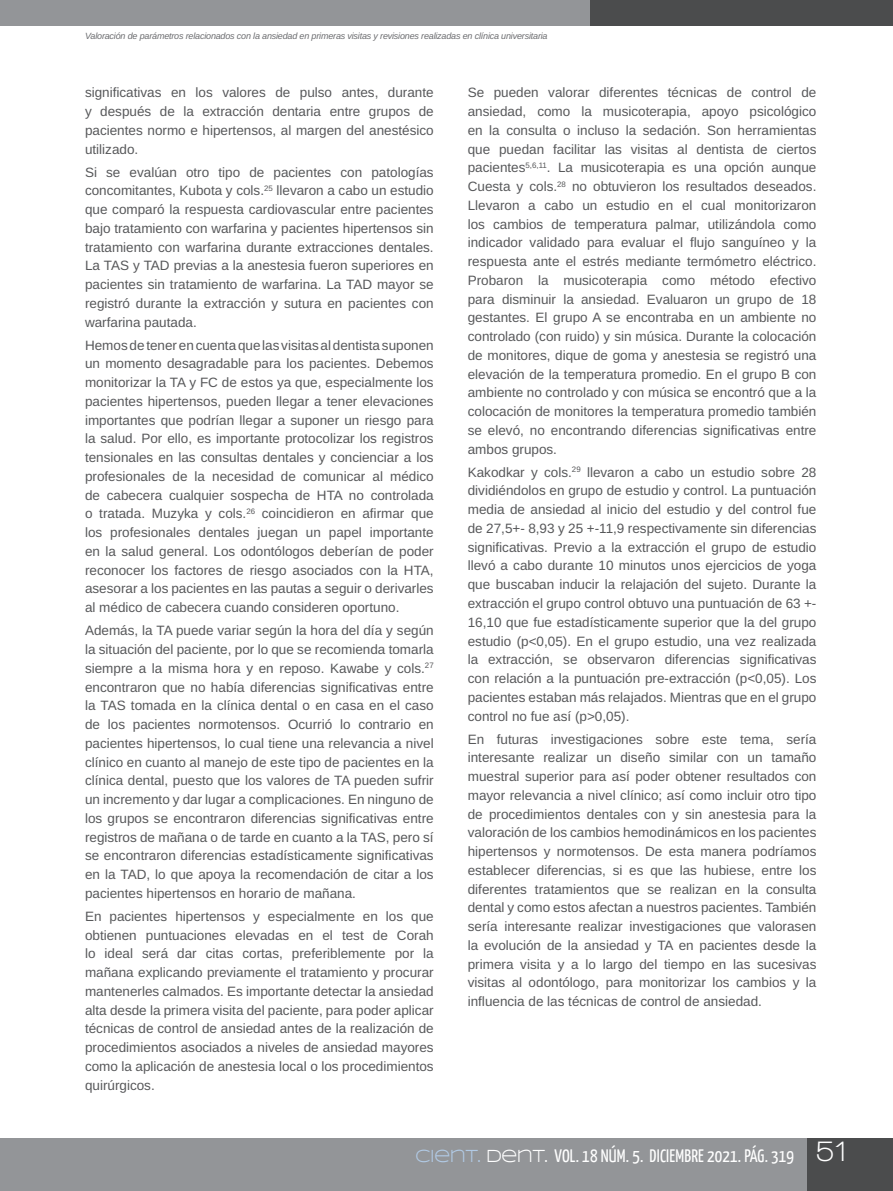
<style>
.page{position:relative;width:893px;height:1191px;background:#fff}
.page>*{position:absolute;margin:0;border:0;box-sizing:border-box;transform-origin:0 0}
.t1{font:700 30px "Walkway";color:#fff}
.t2{font:18px "Yanone Kaffeesatz";letter-spacing:.01em;color:#fff}
.t3{font:13.5px/18.8px "Arimo";color:#57585a;text-align:justify}
.t4{font:italic 9px "Arimo";letter-spacing:-.02em;color:#6c6d70}
.s1{font-family:"Syncopate";color:#b1cae5}
.s2{font-family:"Syncopate"}
</style>
<div class="page">
<div style="left:0;top:1138px;width:893px;height:53px;background:#939598"></div>
<div style="left:808px;top:1138px;width:85px;height:53px;background:#4b4c4d"></div>
<div style="left:0;top:0;width:893px;height:25px;background:#939598"></div>
<div style="left:591px;top:0;width:302px;height:25px;background:#4b4c4d"></div>
<p class="t4" style="left:85px;top:29px;width:464px">Valoración de parámetros relacionados con la ansiedad en primeras visitas y revisiones realizadas en clínica universitaria</p>
<p class="t3" style="left:85px;top:83px;width:350px">significativas en los valores de pulso antes, durante y después de la extracción dentaria entre grupos de pacientes normo e hipertensos, al margen del anestésico utilizado.</p>
<p class="t3" style="left:85px;top:163px;width:350px">Si se evalúan otro tipo de pacientes con patologías concomitantes, Kubota y cols.<sup>25</sup> llevaron a cabo un estudio que comparó la respuesta cardiovascular entre pacientes bajo tratamiento con warfarina y pacientes hipertensos sin tratamiento con warfarina durante extracciones dentales.<br>La TAS y TAD previas a la anestesia fueron superiores en pacientes sin tratamiento de warfarina. La TAD mayor se registró durante la extracción y sutura en pacientes con warfarina pautada.</p>
<p class="t3" style="left:85px;top:336px;width:350px">Hemos de tener en cuenta que las visitas al dentista suponen un momento desagradable para los pacientes. Debemos monitorizar la TA y FC de estos ya que, especialmente los pacientes hipertensos, pueden llegar a tener elevaciones importantes que podrían llegar a suponer un riesgo para la salud. Por ello, es importante protocolizar los registros tensionales en las consultas dentales y concienciar a los profesionales de la necesidad de comunicar al médico de cabecera cualquier sospecha de HTA no controlada o tratada. Muzyka y cols.<sup>26</sup> coincidieron en afirmar que los profesionales dentales juegan un papel importante en la salud general. Los odontólogos deberían de poder reconocer los factores de riesgo asociados con la HTA, asesorar a los pacientes en las pautas a seguir o derivarles al médico de cabecera cuando consideren oportuno.</p>
<p class="t3" style="left:85px;top:621px;width:350px">Además, la TA puede variar según la hora del día y según la situación del paciente, por lo que se recomienda tomarla siempre a la misma hora y en reposo. Kawabe y cols.<sup>27 </sup>encontraron que no había diferencias significativas entre la TAS tomada en la clínica dental o en casa en el caso de los pacientes normotensos. Ocurrió lo contrario en pacientes hipertensos, lo cual tiene una relevancia a nivel clínico en cuanto al manejo de este tipo de pacientes en la clínica dental, puesto que los valores de TA pueden sufrir un incremento y dar lugar a complicaciones. En ninguno de los grupos se encontraron diferencias significativas entre registros de mañana o de tarde en cuanto a la TAS, pero sí se encontraron diferencias estadísticamente significativas en la TAD, lo que apoya la recomendación de citar a los pacientes hipertensos en horario de mañana.</p>
<p class="t3" style="left:85px;top:907px;width:350px">En pacientes hipertensos y especialmente en los que obtienen puntuaciones elevadas en el test de Corah lo ideal será dar citas cortas, preferiblemente por la mañana explicando previamente el tratamiento y procurar mantenerles calmados. Es importante detectar la ansiedad alta desde la primera visita del paciente, para poder aplicar técnicas de control de ansiedad antes de la realización de procedimientos asociados a niveles de ansiedad mayores como la aplicación de anestesia local o los procedimientos quirúrgicos.</p>
<p class="t3" style="left:468px;top:84px;width:350px">Se pueden valorar diferentes técnicas de control de ansiedad, como la musicoterapia, apoyo psicológico en la consulta o incluso la sedación. Son herramientas que puedan facilitar las visitas al dentista de ciertos pacientes<sup>5,6,11</sup>. La musicoterapia es una opción aunque Cuesta y cols.<sup>28</sup> no obtuvieron los resultados deseados.<br>Llevaron a cabo un estudio en el cual monitorizaron los cambios de temperatura palmar, utilizándola como indicador validado para evaluar el flujo sanguíneo y la respuesta ante el estrés mediante termómetro eléctrico.<br>Probaron la musicoterapia como método efectivo para disminuir la ansiedad. Evaluaron un grupo de 18 gestantes. El grupo A se encontraba en un ambiente no controlado (con ruido) y sin música. Durante la colocación de monitores, dique de goma y anestesia se registró una elevación de la temperatura promedio. En el grupo B con ambiente no controlado y con música se encontró que a la colocación de monitores la temperatura promedio también se elevó, no encontrando diferencias significativas entre ambos grupos.</p>
<p class="t3" style="left:468px;top:463px;width:350px">Kakodkar y cols.<sup>29</sup> llevaron a cabo un estudio sobre 28 dividiéndolos en grupo de estudio y control. La puntuación media de ansiedad al inicio del estudio y del control fue de 27,5+- 8,93 y 25 +-11,9 respectivamente sin diferencias significativas. Previo a la extracción el grupo de estudio llevó a cabo durante 10 minutos unos ejercicios de yoga que buscaban inducir la relajación del sujeto. Durante la extracción el grupo control obtuvo una puntuación de 63 +- 16,10 que fue estadísticamente superior que la del grupo estudio (p&lt;0,05). En el grupo estudio, una vez realizada la extracción, se observaron diferencias significativas con relación a la puntuación pre-extracción (p&lt;0,05). Los pacientes estaban más relajados. Mientras que en el grupo control no fue así (p&gt;0,05).</p>
<p class="t3" style="left:468px;top:729px;width:350px">En futuras investigaciones sobre este tema, sería interesante realizar un diseño similar con un tamaño muestral superior para así poder obtener resultados con mayor relevancia a nivel clínico; así como incluir otro tipo de procedimientos dentales con y sin anestesia para la valoración de los cambios hemodinámicos en los pacientes hipertensos y normotensos. De esta manera podríamos establecer diferencias, si es que las hubiese, entre los diferentes tratamientos que se realizan en la consulta dental y como estos afectan a nuestros pacientes. También sería interesante realizar investigaciones que valorasen la evolución de la ansiedad y TA en pacientes desde la primera visita y a lo largo del tiempo en las sucesivas visitas al odontólogo, para monitorizar los cambios y la influencia de las técnicas de control de ansiedad.</p>
<h2 class="t2" style="left:415px;top:1144px;width:380px"><span class="s1">CIENT.</span> <span class="s2">DENT.</span> VOL. 18 NÚM. 5. DICIEMBRE 2021. PÁG. 319</h2>
<h1 class="t1" style="left:816px;top:1134px;width:31px">51</h1>
</div>
